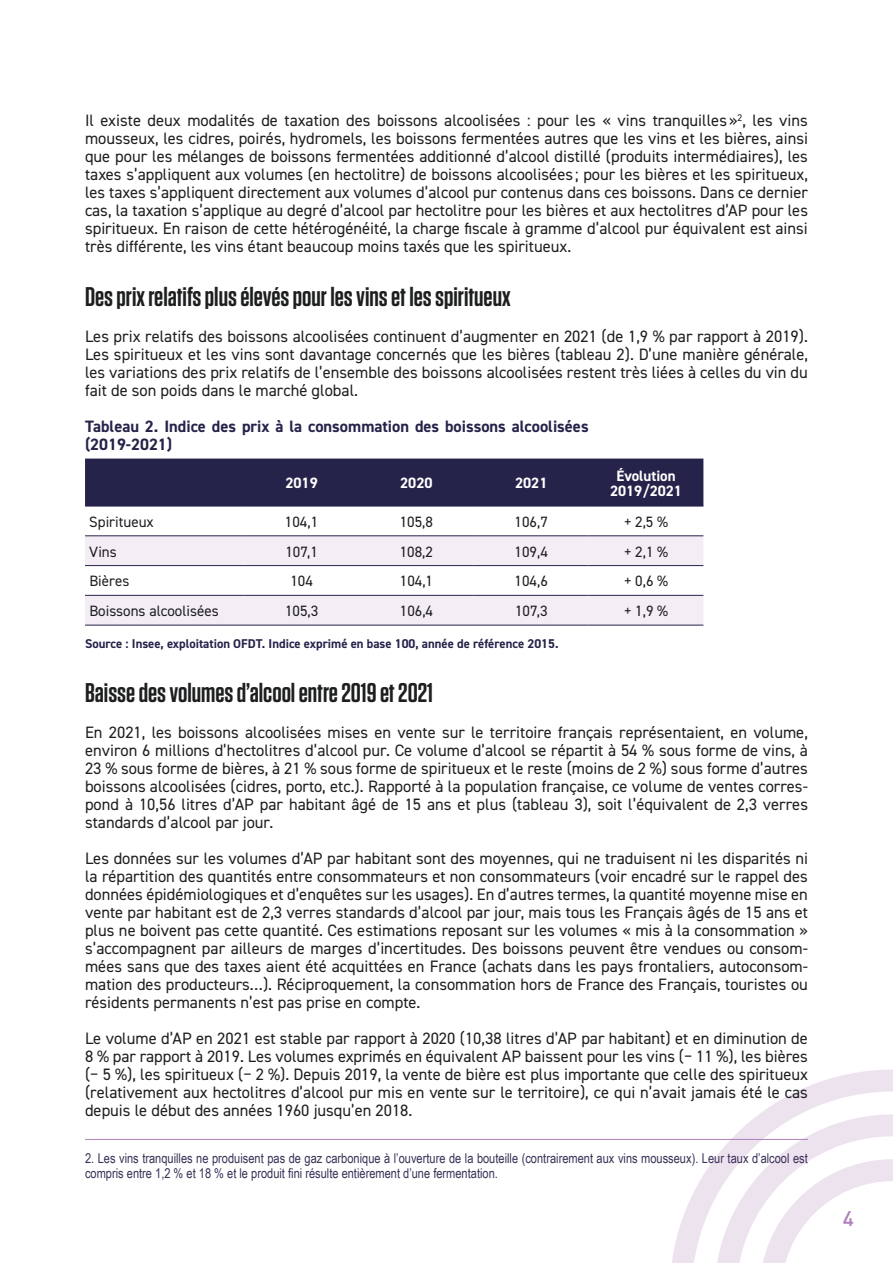
<style>
.page{position:relative;width:893px;height:1263px;background:#fff}
.page>*{position:absolute;margin:0;border:0;box-sizing:border-box;transform-origin:0 0}
.t1{font:600 27px "Tungsten";color:#1d1e1f}
.t2{font:500 21px "DIN Pro";color:#ae81b9}
.t3{font:16.5px/18px "DIN2014";color:#1d1e1f;text-align:justify}
.t4{font:700 16.5px/18px "DIN2014";color:#25234a}
.t5{font:15px "DIN2014";color:#1d1e1f}
.t6{font:700 15px/15px "DIN2014";color:#fff;text-align:center}
.t7{font:13.5px "Arial Narrow";color:#3a3057}
.t8{font:13.5px "Arial Narrow 2";color:#3a3057}
.t9{font:700 12.75px "DIN2014";color:#25234a}
</style>
<div class="page">
<svg style="left:672px;top:1069px;width:221px;height:194px"></svg>
<hr style="left:85px;top:1139px;width:723px;height:1px;background:#ae81b9">
<div style="left:85px;top:459px;width:618px;height:47px;background:#25234a"></div>
<svg style="left:85px;top:536px;width:618px;height:89px;fill:#f4edf6"></svg>
<hr style="left:85px;top:506px;width:159px;height:1px;background:#25234a">
<hr style="left:244px;top:506px;width:115px;height:1px;background:#25234a">
<hr style="left:359px;top:506px;width:115px;height:1px;background:#25234a">
<hr style="left:474px;top:506px;width:115px;height:1px;background:#25234a">
<hr style="left:589px;top:506px;width:114px;height:1px;background:#25234a">
<hr style="left:85px;top:535px;width:159px;height:1px;background:#25234a">
<hr style="left:244px;top:535px;width:115px;height:1px;background:#25234a">
<hr style="left:359px;top:535px;width:115px;height:1px;background:#25234a">
<hr style="left:474px;top:535px;width:115px;height:1px;background:#25234a">
<hr style="left:589px;top:535px;width:114px;height:1px;background:#25234a">
<hr style="left:85px;top:565px;width:159px;height:1px;background:#25234a">
<hr style="left:244px;top:565px;width:115px;height:1px;background:#25234a">
<hr style="left:359px;top:565px;width:115px;height:1px;background:#25234a">
<hr style="left:474px;top:565px;width:115px;height:1px;background:#25234a">
<hr style="left:589px;top:565px;width:114px;height:1px;background:#25234a">
<hr style="left:85px;top:595px;width:159px;height:1px;background:#25234a">
<hr style="left:244px;top:595px;width:115px;height:1px;background:#25234a">
<hr style="left:359px;top:595px;width:115px;height:1px;background:#25234a">
<hr style="left:474px;top:595px;width:115px;height:1px;background:#25234a">
<hr style="left:589px;top:595px;width:114px;height:1px;background:#25234a">
<hr style="left:85px;top:625px;width:159px;height:1px;background:#25234a">
<hr style="left:244px;top:625px;width:115px;height:1px;background:#25234a">
<hr style="left:359px;top:625px;width:115px;height:1px;background:#25234a">
<hr style="left:474px;top:625px;width:115px;height:1px;background:#25234a">
<hr style="left:589px;top:625px;width:114px;height:1px;background:#25234a">
<p class="t3" style="left:85px;top:111px;width:724px">Il existe deux modalités de taxation des boissons alcoolisées : pour les « vins tranquilles»<sup>2</sup>, les vins mousseux, les cidres, poirés, hydromels, les boissons fermentées autres que les vins et les bières, ainsi que pour les mélanges de boissons fermentées additionné d’alcool distillé (produits intermédiaires), les taxes s’appliquent aux volumes (en hectolitre) de boissons alcoolisées ; pour les bières et les spiritueux, les taxes s’appliquent directement aux volumes d’alcool pur contenus dans ces boissons. Dans ce dernier cas, la taxation s’applique au degré d’alcool par hectolitre pour les bières et aux hectolitres d’AP pour les spiritueux. En raison de cette hétérogénéité, la charge fiscale à gramme d’alcool pur équivalent est ainsi très différente, les vins étant beaucoup moins taxés que les spiritueux.</p>
<h1 class="t1" style="left:85px;top:282px;width:427px">Des prix relatifs plus élevés pour les vins et les spiritueux</h1>
<p class="t3" style="left:85px;top:327px;width:724px">Les prix relatifs des boissons alcoolisées continuent d’augmenter en 2021 (de 1,9 % par rapport à 2019).<br>Les spiritueux et les vins sont davantage concernés que les bières (tableau 2). D’une manière générale, les variations des prix relatifs de l’ensemble des boissons alcoolisées restent très liées à celles du vin du fait de son poids dans le marché global.</p>
<p class="t4" style="left:85px;top:417px;width:505px">Tableau 2. Indice des prix à la consommation des boissons alcoolisées (2019-2021)</p>
<p class="t6" style="left:285px;top:475px;width:34px">2019</p>
<p class="t6" style="left:400px;top:475px;width:34px">2020</p>
<p class="t6" style="left:515px;top:475px;width:34px">2021</p>
<p class="t6" style="left:610px;top:468px;width:74px">Évolution<br>2019/2021</p>
<p class="t5" style="left:89px;top:512px;width:66px">Spiritueux</p>
<p class="t5" style="left:285px;top:512px;width:35px">104,1</p>
<p class="t5" style="left:400px;top:512px;width:35px">105,8</p>
<p class="t5" style="left:515px;top:512px;width:35px">106,7</p>
<p class="t5" style="left:624px;top:512px;width:46px">+ 2,5 %</p>
<p class="t5" style="left:89px;top:542px;width:29px">Vins</p>
<p class="t5" style="left:285px;top:542px;width:34px">107,1</p>
<p class="t5" style="left:400px;top:542px;width:35px">108,2</p>
<p class="t5" style="left:515px;top:542px;width:35px">109,4</p>
<p class="t5" style="left:624px;top:542px;width:46px">+ 2,1 %</p>
<p class="t5" style="left:89px;top:572px;width:42px">Bières</p>
<p class="t5" style="left:290px;top:572px;width:24px">104</p>
<p class="t5" style="left:400px;top:572px;width:35px">104,1</p>
<p class="t5" style="left:515px;top:572px;width:35px">104,6</p>
<p class="t5" style="left:624px;top:572px;width:46px">+ 0,6 %</p>
<p class="t5" style="left:89px;top:601px;width:131px">Boissons alcoolisées</p>
<p class="t5" style="left:285px;top:601px;width:35px">105,3</p>
<p class="t5" style="left:400px;top:601px;width:35px">106,4</p>
<p class="t5" style="left:515px;top:601px;width:34px">107,3</p>
<p class="t5" style="left:624px;top:601px;width:46px">+ 1,9 %</p>
<p class="t9" style="left:85px;top:635px;width:475px">Source : Insee, exploitation OFDT. Indice exprimé en base 100, année de référence 2015.</p>
<h1 class="t1" style="left:85px;top:678px;width:349px">Baisse des volumes d’alcool entre 2019 et 2021</h1>
<p class="t3" style="left:85px;top:723px;width:724px">En 2021, les boissons alcoolisées mises en vente sur le territoire français représentaient, en volume, environ 6 millions d’hectolitres d’alcool pur. Ce volume d’alcool se répartit à 54 % sous forme de vins, à 23 % sous forme de bières, à 21 % sous forme de spiritueux et le reste (moins de 2 %) sous forme d’autres boissons alcoolisées (cidres, porto, etc.). Rapporté à la population française, ce volume de ventes corres&shy;pond à 10,56 litres d’AP par habitant âgé de 15 ans et plus (tableau 3), soit l’équivalent de 2,3 verres standards d’alcool par jour.</p>
<p class="t3" style="left:85px;top:849px;width:724px">Les données sur les volumes d’AP par habitant sont des moyennes, qui ne traduisent ni les disparités ni la répartition des quantités entre consommateurs et non consommateurs (voir encadré sur le rappel des données épidémiologiques et d’enquêtes sur les usages). En d’autres termes, la quantité moyenne mise en vente par habitant est de 2,3 verres standards d’alcool par jour, mais tous les Français âgés de 15 ans et plus ne boivent pas cette quantité. Ces estimations reposant sur les volumes « mis à la consommation » s’accompagnent par ailleurs de marges d’incertitudes. Des boissons peuvent être vendues ou consom&shy;mées sans que des taxes aient été acquittées en France (achats dans les pays frontaliers, autoconsom&shy;mation des producteurs…). Réciproquement, la consommation hors de France des Français, touristes ou résidents permanents n’est pas prise en compte.</p>
<p class="t3" style="left:85px;top:1029px;width:724px">Le volume d’AP en 2021 est stable par rapport à 2020 (10,38 litres d’AP par habitant) et en diminution de 8 % par rapport à 2019. Les volumes exprimés en équivalent AP baissent pour les vins (− 11 %), les bières (− 5 %), les spiritueux (− 2 %). Depuis 2019, la vente de bière est plus importante que celle des spiritueux (relativement aux hectolitres d’alcool pur mis en vente sur le territoire), ce qui n’avait jamais été le cas depuis le début des années 1960 jusqu’en 2018.</p>
<p class="t7" style="left:85px;top:1148px;width:724px">2. Les vins tranquilles ne produisent pas de gaz carbonique à l’ouverture de la bouteille (contrairement aux vins mousseux). Leur taux d’alcool est</p>
<p class="t8" style="left:85px;top:1163px;width:414px">compris entre 1,2 % et 18 % et le produit fini résulte entièrement d’une fermentation.</p>
<p class="t2" style="left:843px;top:1201px;width:13px">4</p>
</div>
